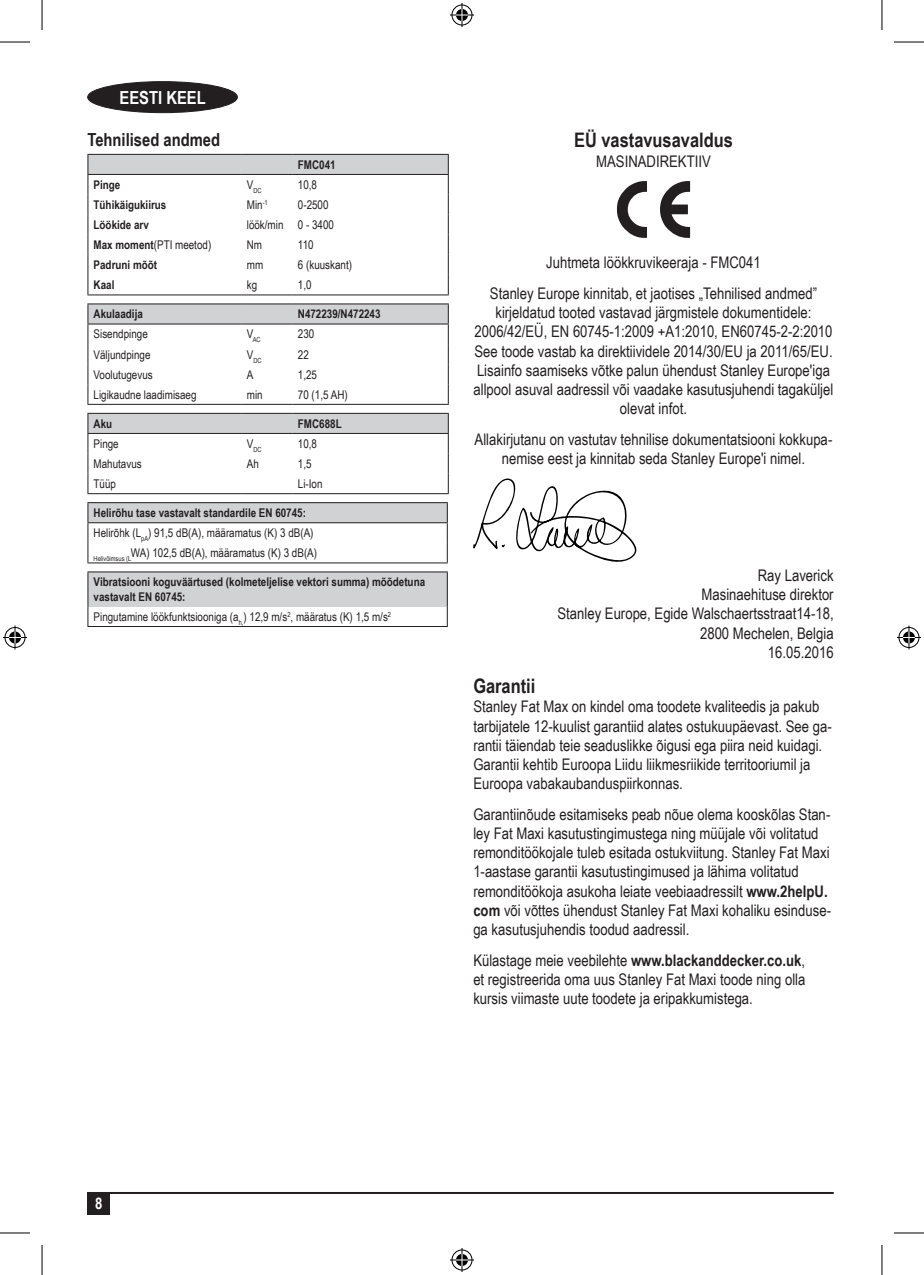
<style>
.page{position:relative;width:924px;height:1275px;background:#fff}
.page>*{position:absolute;margin:0;border:0;box-sizing:border-box;transform-origin:0 0}
.t1{font:700 20px "Arial Narrow";color:#231f20}
.t2{font:700 18px "Arial Narrow";color:#231f20}
.t3{font:700 18px "Arial Narrow";color:#fff}
.t4{font:16px/19.2px "Arial Narrow";color:#231f20;text-align:center}
.t5{font:700 16px "Arial Narrow";color:#fff}
.t6{font:12px/20px "Arial Narrow";color:#231f20}
.t7{font:700 12px/14.4px "Arial Narrow";color:#231f20}
.t8{font:7px "Arial Narrow";color:#231f20}
.s1{font-weight:700}
</style>
<div class="page">
<div style="left:87px;top:1192px;width:23px;height:22px;background:#231f20"></div>
<hr style="left:87px;top:1192px;width:746px;height:2px;background:#231f20">
<div style="left:88px;top:82px;width:149px;height:31px;background:#231f20;border-radius:50%"></div>
<div style="left:87px;top:81px;width:150px;height:32px;border:1px solid #231f20;border-radius:50%"></div>
<svg style="left:87px;top:154px;width:361px;height:140px"></svg>
<hr style="left:87px;top:294px;width:154px;height:1px;background:#231f20">
<hr style="left:241px;top:294px;width:51px;height:1px;background:#231f20">
<hr style="left:292px;top:294px;width:156px;height:1px;background:#231f20">
<hr style="left:87px;top:303px;width:154px;height:1px;background:#231f20">
<hr style="left:241px;top:303px;width:51px;height:1px;background:#231f20">
<hr style="left:292px;top:303px;width:156px;height:1px;background:#231f20">
<svg style="left:87px;top:304px;width:361px;height:100px"></svg>
<hr style="left:87px;top:404px;width:154px;height:1px;background:#231f20">
<hr style="left:241px;top:404px;width:51px;height:1px;background:#231f20">
<hr style="left:292px;top:404px;width:156px;height:1px;background:#231f20">
<svg style="left:87px;top:413px;width:361px;height:80px"></svg>
<hr style="left:87px;top:493px;width:154px;height:1px;background:#231f20">
<hr style="left:241px;top:493px;width:51px;height:1px;background:#231f20">
<hr style="left:292px;top:493px;width:156px;height:1px;background:#231f20">
<div style="left:88px;top:503px;width:359px;height:20px;background:#d1d2d4"></div>
<hr style="left:87px;top:502px;width:360px;height:1px;background:#231f20">
<hr style="left:87px;top:522px;width:360px;height:1px;background:#231f20">
<svg style="left:87px;top:503px;width:1px;height:59px"></svg>
<svg style="left:446px;top:503px;width:1px;height:59px"></svg>
<hr style="left:87px;top:562px;width:360px;height:1px;background:#231f20">
<div style="left:88px;top:572px;width:359px;height:34px;background:#d1d2d4"></div>
<hr style="left:87px;top:571px;width:360px;height:1px;background:#231f20">
<hr style="left:87px;top:572px;width:1px;height:34px;background:#231f20">
<hr style="left:446px;top:572px;width:1px;height:34px;background:#231f20">
<svg style="left:87px;top:606px;width:1px;height:20px"></svg>
<svg style="left:446px;top:606px;width:1px;height:20px"></svg>
<hr style="left:87px;top:626px;width:360px;height:1px;background:#231f20">
<svg style="left:617px;top:181px;width:72px;height:57px"></svg>
<svg style="left:473px;top:478px;width:163px;height:84px"></svg>
<hr style="left:0;top:42px;width:30px;height:1px;background:#000">
<hr style="left:893px;top:42px;width:30px;height:1px;background:#000">
<hr style="left:0;top:1232px;width:30px;height:1px;background:#000">
<hr style="left:893px;top:1232px;width:30px;height:1px;background:#000">
<hr style="left:42px;top:0;width:1px;height:30px;background:#000">
<hr style="left:42px;top:1245px;width:1px;height:30px;background:#000">
<hr style="left:881px;top:0;width:1px;height:30px;background:#000">
<hr style="left:881px;top:1245px;width:1px;height:30px;background:#000">
<svg style="left:450px;top:3px;width:24px;height:24px"></svg>
<svg style="left:450px;top:1248px;width:24px;height:24px"></svg>
<svg style="left:3px;top:625px;width:24px;height:24px"></svg>
<svg style="left:897px;top:625px;width:23px;height:24px"></svg>
<p class="t3" style="left:119px;top:84px;width:88px">EESTI KEEL</p>
<p class="t2" style="left:87px;top:126px;width:134px">Tehnilised andmed</p>
<p class="t7" style="left:298px;top:157px;width:39px">FMC041</p>
<p class="t7" style="left:94px;top:177px;width:28px">Pinge</p>
<p class="t8" style="left:247px;top:185px;width:16px"><sup>V</sup>DC</p>
<p class="t6" style="left:298px;top:174px;width:21px">10,8</p>
<p class="t7" style="left:94px;top:197px;width:74px">Tühikäigukiirus</p>
<p class="t6" style="left:247px;top:194px;width:22px">Min<sup>-1</sup></p>
<p class="t6" style="left:298px;top:194px;width:32px">0-2500</p>
<p class="t7" style="left:94px;top:217px;width:57px">Löökide arv</p>
<p class="t6" style="left:247px;top:214px;width:89px">löök/min 0 - 3400</p>
<p class="t6" style="left:94px;top:234px;width:119px"><span class="s1">Max moment</span>(PTI meetod)</p>
<p class="t6" style="left:247px;top:234px;width:17px">Nm</p>
<p class="t6" style="left:298px;top:234px;width:17px">110</p>
<p class="t7" style="left:94px;top:257px;width:65px">Padruni mõõt</p>
<p class="t6" style="left:247px;top:254px;width:18px">mm</p>
<p class="t6" style="left:298px;top:254px;width:56px">6 (kuuskant)</p>
<p class="t7" style="left:94px;top:277px;width:22px">Kaal</p>
<p class="t6" style="left:247px;top:274px;width:12px">kg</p>
<p class="t6" style="left:298px;top:274px;width:15px">1,0</p>
<p class="t7" style="left:94px;top:306px;width:51px">Akulaadija</p>
<p class="t7" style="left:298px;top:306px;width:84px">N472239/N472243</p>
<p class="t6" style="left:94px;top:324px;width:56px">Sisendpinge</p>
<p class="t8" style="left:247px;top:335px;width:15px"><sup>V</sup>AC</p>
<p class="t6" style="left:298px;top:324px;width:18px">230</p>
<p class="t6" style="left:94px;top:344px;width:58px">Väljundpinge</p>
<p class="t8" style="left:247px;top:355px;width:16px"><sup>V</sup>DC</p>
<p class="t6" style="left:298px;top:344px;width:12px">22</p>
<p class="t6" style="left:94px;top:364px;width:61px">Voolutugevus</p>
<p class="t6" style="left:247px;top:364px;width:8px">A</p>
<p class="t6" style="left:298px;top:364px;width:21px">1,25</p>
<p class="t6" style="left:94px;top:384px;width:104px">Ligikaudne laadimisaeg</p>
<p class="t6" style="left:247px;top:384px;width:17px">min</p>
<p class="t6" style="left:298px;top:384px;width:51px">70 (1,5 AH)</p>
<p class="t7" style="left:94px;top:416px;width:20px">Aku</p>
<p class="t7" style="left:298px;top:416px;width:45px">FMC688L</p>
<p class="t6" style="left:94px;top:433px;width:27px">Pinge</p>
<p class="t8" style="left:247px;top:444px;width:16px"><sup>V</sup>DC</p>
<p class="t6" style="left:298px;top:433px;width:21px">10,8</p>
<p class="t6" style="left:94px;top:453px;width:50px">Mahutavus</p>
<p class="t6" style="left:247px;top:453px;width:14px">Ah</p>
<p class="t6" style="left:298px;top:453px;width:15px">1,5</p>
<p class="t6" style="left:94px;top:473px;width:24px">Tüüp</p>
<p class="t6" style="left:298px;top:473px;width:26px">Li-Ion</p>
<p class="t6" style="left:94px;top:502px;width:225px"><span class="s1">Helirõhu tase vastavalt standardile EN 60745:<br></span>Helirõhk (L<sub>pA</sub>) 91,5 dB(A), määramatus (K) 3 dB(A)<br><sub>Helivõimsus</sub> <sub>(L</sub>WA) 102,5 dB(A), määramatus (K) 3 dB(A)</p>
<p class="t7" style="left:94px;top:574px;width:333px">Vibratsiooni koguväärtused (kolmeteljelise vektori summa) mõõdetuna vastavalt EN 60745:</p>
<p class="t6" style="left:94px;top:606px;width:299px">Pingutamine löökfunktsiooniga (a<sub>h,</sub>) 12,9 m/s<sup>2</sup>, määratus (K) 1,5 m/s<sup>2</sup></p>
<p class="t1" style="left:574px;top:125px;width:160px">EÜ vastavusavaldus</p>
<p class="t4" style="left:596px;top:151px;width:116px">MASINADIREKTIIV</p>
<p class="t4" style="left:489px;top:247px;width:328px;line-height:30.6px">Juhtmeta löökkruvikeeraja - FMC041<br>Stanley Europe kinnitab, et jaotises „Tehnilised andmed”</p>
<p class="t4" style="left:473px;top:302px;width:361px">kirjeldatud tooted vastavad järgmistele dokumentidele:<br>2006/42/EÜ, EN 60745-1:2009 +A1:2010, EN60745-2-2:2010<br>See toode vastab ka direktiividele 2014/30/EU ja 2011/65/EU.<br>Lisainfo saamiseks võtke palun ühendust Stanley Europe'iga allpool asuval aadressil või vaadake kasutusjuhendi tagaküljel olevat infot.</p>
<p class="t4" style="left:474px;top:429px;width:359px">Allakirjutanu on vastutav tehnilise dokumentatsiooni kokkupa&shy;nemise eest ja kinnitab seda Stanley Europe'i nimel.</p>
<p class="t4" style="left:557px;top:565px;width:277px;text-align:right">Ray Laverick<br>Masinaehituse direktor<br>Stanley Europe, Egide Walschaertsstraat14-18,<br>2800 Mechelen, Belgia<br>16.05.2016</p>
<p class="t1" style="left:473px;top:671px;width:63px">Garantii</p>
<p class="t4" style="left:473px;top:696px;width:360px;text-align:left">Stanley Fat Max on kindel oma toodete kvaliteedis ja pakub tarbijatele 12-kuulist garantiid alates ostukuupäevast. See ga&shy;rantii täiendab teie seaduslikke õigusi ega piira neid kuidagi.<br>Garantii kehtib Euroopa Liidu liikmesriikide territooriumil ja Euroopa vabakaubanduspiirkonnas.</p>
<p class="t4" style="left:473px;top:804px;width:359px;text-align:left">Garantiinõude esitamiseks peab nõue olema kooskõlas Stan&shy;ley Fat Maxi kasutustingimustega ning müüjale või volitatud remonditöökojale tuleb esitada ostukviitung. Stanley Fat Maxi 1-aastase garantii kasutustingimused ja lähima volitatud remonditöökoja asukoha leiate veebiaadressilt <span class="s1">www.2helpU. com</span> või võttes ühendust Stanley Fat Maxi kohaliku esinduse&shy;ga kasutusjuhendis toodud aadressil.</p>
<p class="t4" style="left:473px;top:949px;width:333px;text-align:justify">Külastage meie veebilehte <span class="s1">www.blackanddecker.co.uk</span>, et registreerida oma uus Stanley Fat Maxi toode ning olla kursis viimaste uute toodete ja eripakkumistega.</p>
<p class="t5" style="left:95px;top:1191px;width:9px">8</p>
</div>
